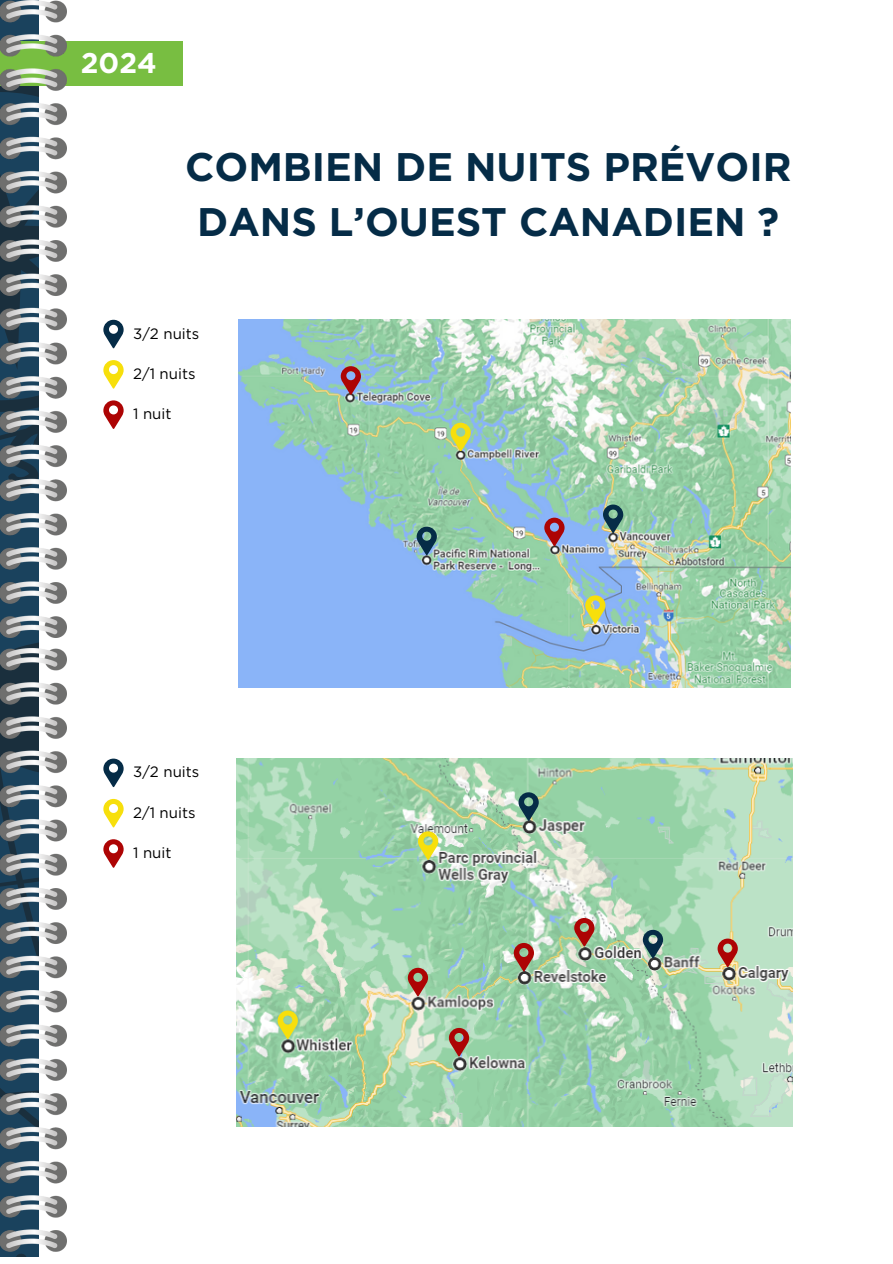
<style>
.page{position:relative;width:893px;height:1264px;background:#fff}
.page>*{position:absolute;margin:0;border:0;box-sizing:border-box;transform-origin:0 0}
.t1{font:700 39.9px/55.1px "Gotham";color:#052c47;text-align:center}
.t2{font:700 28.5px "Gotham";color:#fff}
.t3{font:15px "Gotham";color:#000}
</style>
<div class="page">
<div style="left:0;top:41px;width:183px;height:44px;background:#78be41"></div>
<img style="left:0;top:0;width:66px;height:637px">
<img style="left:0;top:648px;width:66px;height:609px">
<img style="left:238px;top:320px;width:552px;height:367px">
<svg style="left:103px;top:360px;width:21px;height:29px"></svg>
<svg style="left:103px;top:400px;width:21px;height:29px"></svg>
<svg style="left:103px;top:320px;width:21px;height:29px"></svg>
<svg style="left:603px;top:504px;width:20px;height:30px"></svg>
<svg style="left:544px;top:517px;width:20px;height:30px"></svg>
<svg style="left:416px;top:526px;width:21px;height:30px"></svg>
<svg style="left:450px;top:422px;width:21px;height:30px"></svg>
<svg style="left:341px;top:366px;width:20px;height:29px"></svg>
<img style="left:236px;top:758px;width:556px;height:368px">
<svg style="left:103px;top:799px;width:21px;height:29px"></svg>
<svg style="left:103px;top:839px;width:21px;height:29px"></svg>
<svg style="left:103px;top:758px;width:21px;height:29px"></svg>
<svg style="left:277px;top:1010px;width:21px;height:29px"></svg>
<svg style="left:408px;top:967px;width:20px;height:30px"></svg>
<svg style="left:418px;top:831px;width:20px;height:29px"></svg>
<svg style="left:518px;top:792px;width:20px;height:29px"></svg>
<svg style="left:717px;top:938px;width:20px;height:29px"></svg>
<svg style="left:642px;top:929px;width:21px;height:30px"></svg>
<svg style="left:574px;top:918px;width:20px;height:29px"></svg>
<svg style="left:513px;top:942px;width:21px;height:30px"></svg>
<svg style="left:449px;top:1027px;width:20px;height:30px"></svg>
<svg style="left:585px;top:595px;width:20px;height:29px"></svg>
<p class="t2" style="left:81px;top:50px;width:77px">2024</p>
<p class="t1" style="left:185px;top:141px;width:608px">COMBIEN DE NUITS PRÉVOIR<br>DANS L’OUEST CANADIEN ?</p>
<p class="t3" style="left:133px;top:326px;width:68px">3/2 nuits</p>
<p class="t3" style="left:133px;top:367px;width:64px">2/1 nuits</p>
<p class="t3" style="left:133px;top:407px;width:40px">1 nuit</p>
<p class="t3" style="left:133px;top:765px;width:68px">3/2 nuits</p>
<p class="t3" style="left:133px;top:805px;width:64px">2/1 nuits</p>
<p class="t3" style="left:133px;top:846px;width:40px">1 nuit</p>
</div>
